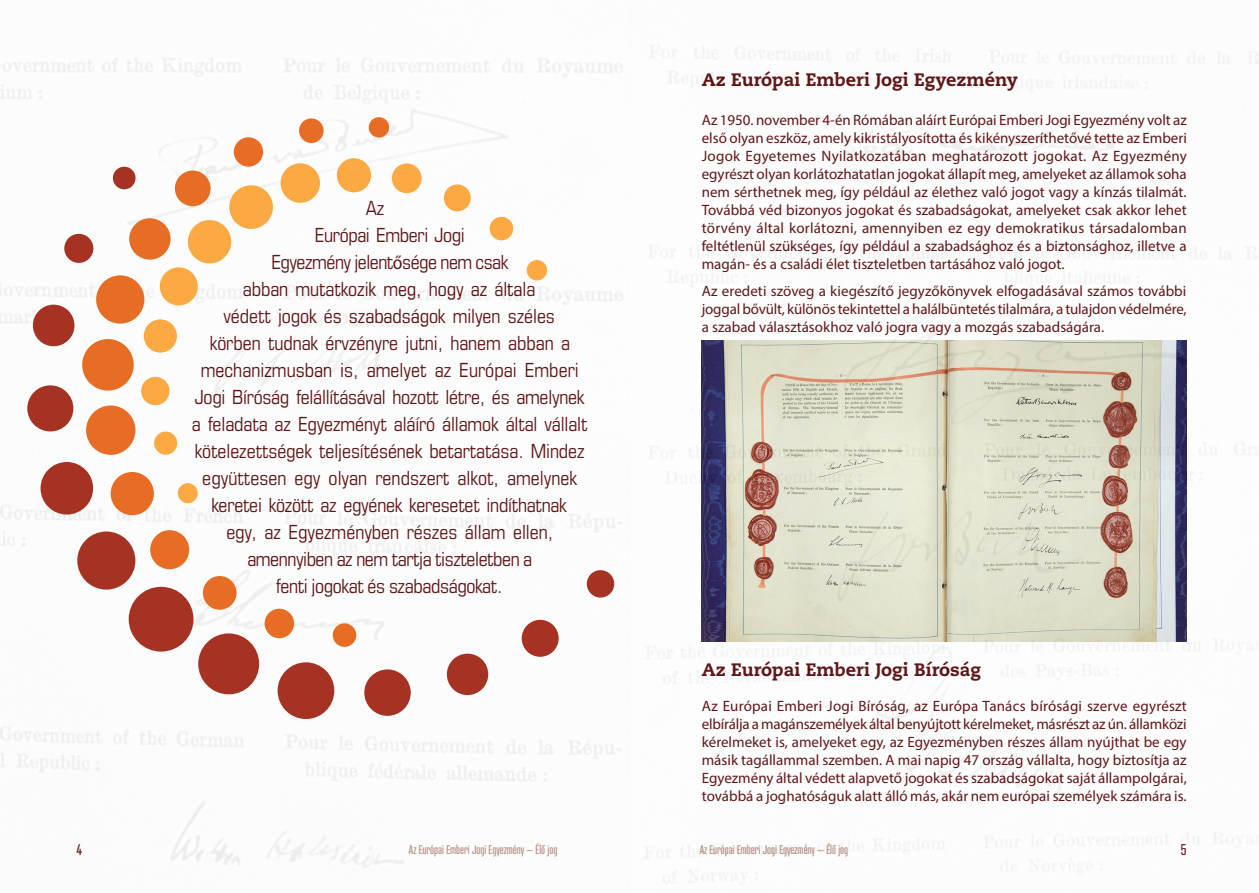
<style>
.page{position:relative;width:1259px;height:893px;background:#fff}
.page>*{position:absolute;margin:0;border:0;box-sizing:border-box;transform-origin:0 0}
.Texte_rond{font:condensed 19.5px "Eurostile LT Std";letter-spacing:-.005em;color:#530000}
.Texte_rond-2{font:condensed 19.5px "Eurostile LT Std";letter-spacing:-.025em;color:#530000}
.Heading_2{font:800 18px "Caecilia LT Std";color:#530000}
.Texte{font:15px/18px "Myriad Pro";color:#530000;text-align:justify}
.t1{font:15px "Atrament";color:#530000}
.t2{font:12px "Atrament";color:#b28376}
.s1{font-family:"Myriad Pro";font-stretch:semi-condensed}
</style>
<div class="page">
<img style="left:0;top:45px;width:1258px;height:839px">
<svg style="left:82px;top:117px;width:307px;height:50px"></svg>
<svg style="left:27px;top:167px;width:587px;height:552px"></svg>
<p class="Texte_rond" style="left:366px;top:196px;width:20px">Az</p>
<p class="Texte_rond" style="left:315px;top:223px;width:152px">Európai Emberi Jogi</p>
<p class="Texte_rond-2" style="left:271px;top:250px;width:238px">Egyezmény jelent<span class="s1">ő</span>sége nem csak</p>
<p class="Texte_rond" style="left:243px;top:277px;width:294px">abban mutatkozik meg, hogy az általa</p>
<p class="Texte_rond" style="left:223px;top:304px;width:333px">védett jogok és szabadságok milyen széles</p>
<p class="Texte_rond" style="left:210px;top:331px;width:362px">körben tudnak érvzényre jutni, hanem abban a</p>
<p class="Texte_rond" style="left:201px;top:358px;width:379px">mechanizmusban is, amelyet az Európai Emberi</p>
<p class="Texte_rond" style="left:195px;top:385px;width:391px">Jogi Bíróság felállításával hozott létre, és amelynek</p>
<p class="Texte_rond" style="left:192px;top:412px;width:397px">a feladata az Egyezményt aláíró államok által vállalt</p>
<p class="Texte_rond" style="left:195px;top:439px;width:391px">kötelezettségek teljesítésének betartatása. Mindez</p>
<p class="Texte_rond" style="left:202px;top:466px;width:376px">együttesen egy olyan rendszert alkot, amelynek</p>
<p class="Texte_rond" style="left:211px;top:493px;width:357px">keretei között az egyének keresetet indíthatnak</p>
<p class="Texte_rond" style="left:226px;top:520px;width:328px">egy, az Egyezményben részes állam ellen,</p>
<p class="Texte_rond-2" style="left:247px;top:547px;width:286px">amennyiben az nem tartja tiszteletben a</p>
<p class="Texte_rond" style="left:276px;top:574px;width:228px">fenti jogokat és szabadságokat.</p>
<p class="Heading_2" style="left:702px;top:69px;width:317px">Az Európai Emberi Jogi Egyezmény</p>
<p class="Texte" style="left:702px;top:111px;width:486px">Az 1950. november 4-én Rómában aláírt Európai Emberi Jogi Egyezmény volt az első olyan eszköz, amely kikristályosította és kikényszeríthetővé tette az Emberi Jogok Egyetemes Nyilatkozatában meghatározott jogokat. Az Egyezmény egyrészt olyan korlátozhatatlan jogokat állapít meg, amelyeket az államok soha nem sérthetnek meg, így például az élethez való jogot vagy a kínzás tilalmát.<br>Továbbá véd bizonyos jogokat és szabadságokat, amelyeket csak akkor lehet törvény által korlátozni, amennyiben ez egy demokratikus társadalomban feltétlenül szükséges, így például a szabadsághoz és a biztonsághoz, illetve a magán- és a családi élet tiszteletben tartásához való jogot.</p>
<p class="Texte" style="left:702px;top:282px;width:486px">Az eredeti szöveg a kiegészítő jegyzőkönyvek elfogadásával számos további joggal bővült, különös tekintettel a halálbüntetés tilalmára, a tulajdon védelmére, a szabad választásokhoz való jogra vagy a mozgás szabadságára.</p>
<p class="Heading_2" style="left:702px;top:658px;width:281px">Az Európai Emberi Jogi Bíróság</p>
<p class="Texte" style="left:702px;top:696px;width:486px">Az Európai Emberi Jogi Bíróság, az Európa Tanács bírósági szerve egyrészt elbírálja a magánszemélyek által benyújtott kérelmeket, másrészt az ún. államközi kérelmeket is, amelyeket egy, az Egyezményben részes állam nyújthat be egy másik tagállammal szemben. A mai napig 47 ország vállalta, hogy biztosítja az Egyezmény által védett alapvető jogokat és szabadságokat saját állampolgárai, továbbá a joghatóságuk alatt álló más, akár nem európai személyek számára is.</p>
<p class="t1" style="left:77px;top:841px;width:7px">4</p>
<p class="t2" style="left:409px;top:842px;width:150px">Az Európai Emberi Jogi Egyezmény – Élő jog</p>
<p class="t2" style="left:699px;top:842px;width:150px">Az Európai Emberi Jogi Egyezmény – Élő jog</p>
<p class="t1" style="left:1181px;top:841px;width:7px">5</p>
</div>
